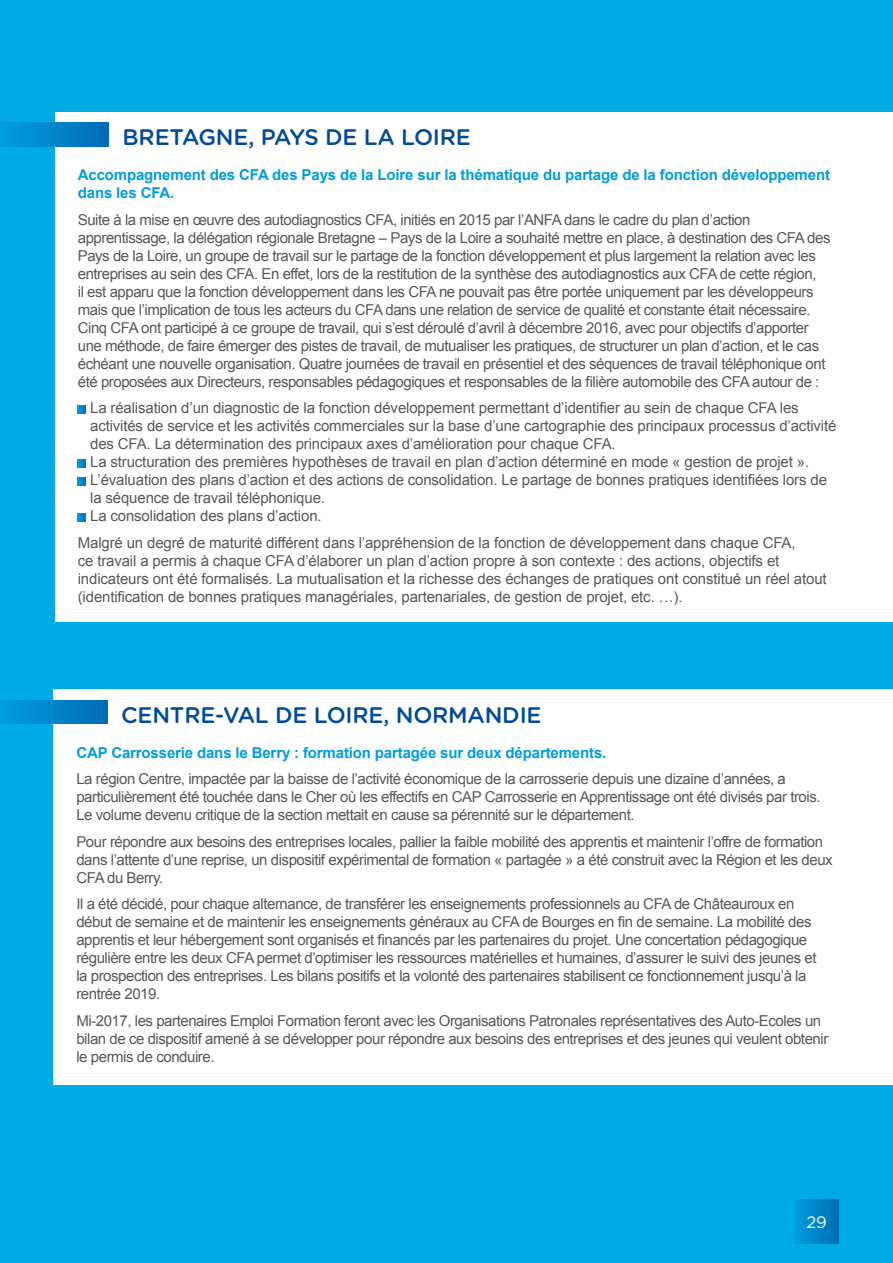
<style>
.page{position:relative;width:893px;height:1263px;background:#00aae4}
.page>*{position:absolute;margin:0;border:0;box-sizing:border-box;transform-origin:0 0}
.t1{font:500 22.5px "Gotham Rounded";letter-spacing:-.01em;color:#004b95}
.t2{font:16.5px "Gotham Rounded";color:#fff}
.t3{font:15px/18px "Arial";letter-spacing:-.03em;color:#575756}
.t4{font:15px/18px "Arial";letter-spacing:-.01em;color:#575756}
.t5{font:700 15px/18px "Arial";letter-spacing:-.01em;color:#009ddf}
</style>
<div class="page">
<div style="left:794px;top:1199px;width:45px;height:45px;background:linear-gradient(to right,#009fe0,#006cb6)"></div>
<div style="left:55px;top:112px;width:838px;height:509px;background:#fff"></div>
<div style="left:0;top:123px;width:109px;height:24px;background:linear-gradient(to right,#009ee0,#006bb5)"></div>
<svg style="left:78px;top:405px;width:8px;height:8px"></svg>
<svg style="left:78px;top:459px;width:8px;height:8px"></svg>
<svg style="left:78px;top:477px;width:8px;height:8px"></svg>
<svg style="left:78px;top:513px;width:8px;height:8px"></svg>
<div style="left:54px;top:690px;width:839px;height:395px;background:#fff"></div>
<div style="left:0;top:700px;width:107px;height:24px;background:linear-gradient(to right,#009ee0,#006cb5)"></div>
<h1 class="t1" style="left:123px;top:121px;width:350px">BRETAGNE, PAYS DE LA LOIRE</h1>
<p class="t5" style="left:78px;top:166px;width:754px">Accompagnement des CFA des Pays de la Loire sur la thématique du partage de la fonction développement dans les CFA.</p>
<p class="t3" style="left:78px;top:211px;width:754px">Suite à la mise en œuvre des autodiagnostics CFA, initiés en 2015 par l’ANFA dans le cadre du plan d’action apprentissage, la délégation régionale Bretagne – Pays de la Loire a souhaité mettre en place, à destination des CFA des Pays de la Loire, un groupe de travail sur le partage de la fonction développement et plus largement la relation avec les entreprises au sein des CFA. En effet, lors de la restitution de la synthèse des autodiagnostics aux CFA de cette région,<br>il est apparu que la fonction développement dans les CFA ne pouvait pas être portée uniquement par les développeurs mais que l’implication de tous les acteurs du CFA dans une relation de service de qualité et constante était nécessaire.<br>Cinq CFA ont participé à ce groupe de travail, qui s’est déroulé d’avril à décembre 2016, avec pour objectifs d’apporter une méthode, de faire émerger des pistes de travail, de mutualiser les pratiques, de structurer un plan d’action, et le cas échéant une nouvelle organisation. Quatre journées de travail en présentiel et des séquences de travail téléphonique ont été proposées aux Directeurs, responsables pédagogiques et responsables de la filière automobile des CFA autour de :</p>
<p class="t4" style="left:90px;top:399px;width:748px">La réalisation d’un diagnostic de la fonction développement permettant d’identifier au sein de chaque CFA les activités de service et les activités commerciales sur la base d’une cartographie des principaux processus d’activité des CFA. La détermination des principaux axes d’amélioration pour chaque CFA.<br>La structuration des premières hypothèses de travail en plan d’action déterminé en mode « gestion de projet ».<br>L’évaluation des plans d’action et des actions de consolidation. Le partage de bonnes pratiques identifiées lors de la séquence de travail téléphonique.<br>La consolidation des plans d’action.</p>
<p class="t4" style="left:78px;top:534px;width:750px">Malgré un degré de maturité différent dans l’appréhension de la fonction de développement dans chaque CFA,<br>ce travail a permis à chaque CFA d’élaborer un plan d’action propre à son contexte : des actions, objectifs et indicateurs ont été formalisés. La mutualisation et la richesse des échanges de pratiques ont constitué un réel atout (identification de bonnes pratiques managériales, partenariales, de gestion de projet, etc. …).</p>
<h1 class="t1" style="left:121px;top:698px;width:422px">CENTRE-VAL DE LOIRE, NORMANDIE</h1>
<p class="t5" style="left:76px;top:744px;width:531px">CAP Carrosserie dans le Berry : formation partagée sur deux départements.</p>
<p class="t3" style="left:76px;top:770px;width:746px">La région Centre, impactée par la baisse de l’activité économique de la carrosserie depuis une dizaine d’années, a particulièrement été touchée dans le Cher où les effectifs en CAP Carrosserie en Apprentissage ont été divisés par trois.<br>Le volume devenu critique de la section mettait en cause sa pérennité sur le département.</p>
<p class="t3" style="left:76px;top:832px;width:758px">Pour répondre aux besoins des entreprises locales, pallier la faible mobilité des apprentis et maintenir l’offre de formation dans l’attente d’une reprise, un dispositif expérimental de formation « partagée » a été construit avec la Région et les deux<br>CFA du Berry.</p>
<p class="t3" style="left:76px;top:895px;width:742px">Il a été décidé, pour chaque alternance, de transférer les enseignements professionnels au CFA de Châteauroux en début de semaine et de maintenir les enseignements généraux au CFA de Bourges en fin de semaine. La mobilité des apprentis et leur hébergement sont organisés et financés par les partenaires du projet. Une concertation pédagogique régulière entre les deux CFA permet d’optimiser les ressources matérielles et humaines, d’assurer le suivi des jeunes et la prospection des entreprises. Les bilans positifs et la volonté des partenaires stabilisent ce fonctionnement jusqu’à la rentrée 2019.</p>
<p class="t3" style="left:76px;top:1011px;width:753px">Mi-2017, les partenaires Emploi Formation feront avec les Organisations Patronales représentatives des Auto-Ecoles un bilan de ce dispositif amené à se développer pour répondre aux besoins des entreprises et des jeunes qui veulent obtenir le permis de conduire.</p>
<p class="t2" style="left:806px;top:1211px;width:22px">29</p>
</div>
